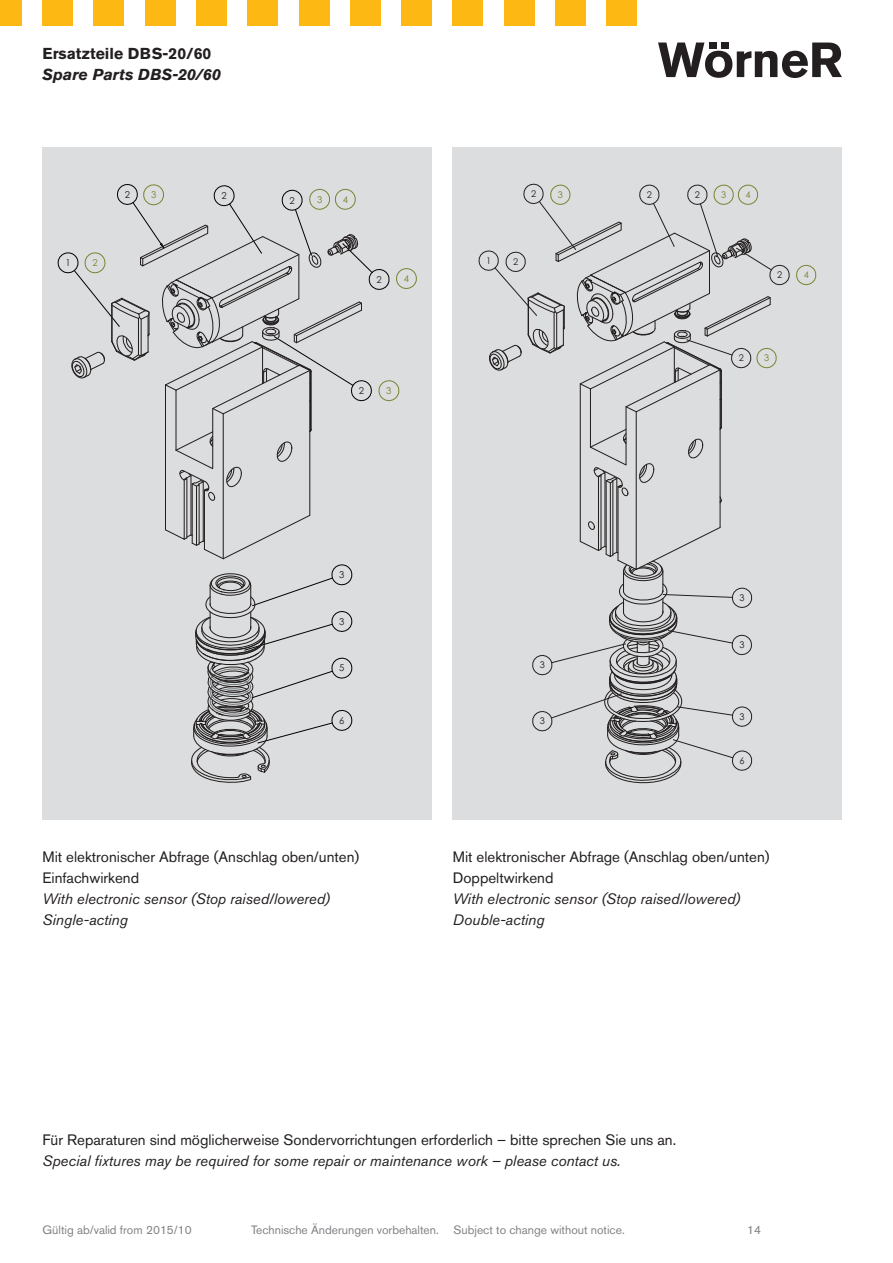
<style>
.page{position:relative;width:893px;height:1263px;background:#fff}
.page>*{position:absolute;margin:0;border:0;box-sizing:border-box;transform-origin:0 0}
.t1{font:700 15.75px "Akzidenz Grotesk BE";color:#231f20}
.t2{font:italic 700 15.75px "Akzidenz Grotesk BE";color:#231f20}
.t3{font:15px/21px "Akzidenz Grotesk BE";color:#231f20}
.t4{font:italic 15px/21px "Akzidenz Grotesk BE";color:#231f20}
.t5{font:12px "Akzidenz Grotesk BE";color:#808285}
.t6{font:9.45px "Century Gothic";color:#231f20}
.t7{font:9.45px "Century Gothic";color:#7a8331}
.t8{font:9.3px "Century Gothic";color:#231f20}
.t9{font:9.3px "Century Gothic";color:#7a8331}
</style>
<div class="page">
<svg style="left:658px;top:43px;width:184px;height:35px"></svg>
<div style="left:0;top:0;width:21px;height:26px;background:#fdb813"></div>
<div style="left:43px;top:0;width:30px;height:26px;background:#fdb813"></div>
<div style="left:94px;top:0;width:30px;height:26px;background:#fdb813"></div>
<div style="left:145px;top:0;width:30px;height:26px;background:#fdb813"></div>
<div style="left:196px;top:0;width:30px;height:26px;background:#fdb813"></div>
<div style="left:248px;top:0;width:30px;height:26px;background:#fdb813"></div>
<div style="left:299px;top:0;width:30px;height:26px;background:#fdb813"></div>
<div style="left:350px;top:0;width:30px;height:26px;background:#fdb813"></div>
<div style="left:402px;top:0;width:30px;height:26px;background:#fdb813"></div>
<div style="left:453px;top:0;width:30px;height:26px;background:#fdb813"></div>
<div style="left:504px;top:0;width:30px;height:26px;background:#fdb813"></div>
<div style="left:555px;top:0;width:30px;height:26px;background:#fdb813"></div>
<div style="left:607px;top:0;width:30px;height:26px;background:#fdb813"></div>
<div style="left:43px;top:148px;width:389px;height:671px;background:#dcddde"></div>
<svg style="left:57px;top:184px;width:360px;height:599px"></svg>
<div style="left:453px;top:148px;width:389px;height:672px;background:#dcddde"></div>
<svg style="left:479px;top:184px;width:337px;height:599px"></svg>
<p class="t1" style="left:43px;top:47px;width:170px">Ersatzteile DBS-20/60</p>
<p class="t2" style="left:43px;top:68px;width:180px">Spare Parts DBS-20/60</p>
<p class="t6" style="left:65px;top:257px;width:7px">1</p>
<p class="t7" style="left:92px;top:257px;width:7px">2</p>
<p class="t6" style="left:125px;top:189px;width:7px">2</p>
<p class="t7" style="left:151px;top:189px;width:7px">3</p>
<p class="t6" style="left:222px;top:190px;width:7px">2</p>
<p class="t6" style="left:290px;top:195px;width:7px">2</p>
<p class="t7" style="left:317px;top:194px;width:7px">3</p>
<p class="t7" style="left:343px;top:194px;width:7px">4</p>
<p class="t6" style="left:377px;top:274px;width:7px">2</p>
<p class="t7" style="left:404px;top:273px;width:7px">4</p>
<p class="t6" style="left:359px;top:385px;width:7px">2</p>
<p class="t7" style="left:386px;top:385px;width:7px">3</p>
<p class="t8" style="left:486px;top:255px;width:7px">1</p>
<p class="t8" style="left:531px;top:188px;width:7px">2</p>
<p class="t9" style="left:558px;top:189px;width:7px">3</p>
<p class="t8" style="left:647px;top:189px;width:7px">2</p>
<p class="t8" style="left:695px;top:189px;width:7px">2</p>
<p class="t9" style="left:721px;top:189px;width:7px">3</p>
<p class="t9" style="left:745px;top:189px;width:7px">4</p>
<p class="t8" style="left:513px;top:256px;width:7px">2</p>
<p class="t8" style="left:777px;top:270px;width:7px">2</p>
<p class="t9" style="left:804px;top:270px;width:7px">4</p>
<p class="t8" style="left:739px;top:353px;width:7px">2</p>
<p class="t9" style="left:764px;top:353px;width:7px">3</p>
<p class="t6" style="left:339px;top:569px;width:7px">3</p>
<p class="t6" style="left:339px;top:616px;width:7px">3</p>
<p class="t6" style="left:339px;top:663px;width:7px">5</p>
<p class="t6" style="left:339px;top:715px;width:7px">6</p>
<p class="t3" style="left:43px;top:847px;width:318px">Mit elektronischer Abfrage (Anschlag oben/unten)<br>Einfachwirkend</p>
<p class="t4" style="left:43px;top:889px;width:289px">With electronic sensor (Stop raised/lowered)<br>Single-acting</p>
<p class="t8" style="left:739px;top:592px;width:7px">3</p>
<p class="t8" style="left:540px;top:660px;width:7px">3</p>
<p class="t8" style="left:540px;top:716px;width:7px">3</p>
<p class="t8" style="left:739px;top:639px;width:7px">3</p>
<p class="t8" style="left:739px;top:711px;width:7px">3</p>
<p class="t8" style="left:739px;top:755px;width:7px">6</p>
<p class="t3" style="left:453px;top:847px;width:318px">Mit elektronischer Abfrage (Anschlag oben/unten)<br>Doppeltwirkend</p>
<p class="t4" style="left:453px;top:889px;width:289px">With electronic sensor (Stop raised/lowered)<br>Double-acting</p>
<p class="t3" style="left:43px;top:1131px;width:635px">Für Reparaturen sind möglicherweise Sondervorrichtungen erforderlich – bitte sprechen Sie uns an.</p>
<p class="t4" style="left:43px;top:1152px;width:580px">Special fixtures may be required for some repair or maintenance work – please contact us.</p>
<p class="t5" style="left:43px;top:1225px;width:151px">Gültig ab/valid from 2015/10</p>
<p class="t5" style="left:251px;top:1225px;width:375px">Technische Änderungen vorbehalten. Subject to change without notice.</p>
<p class="t5" style="left:747px;top:1225px;width:15px">14</p>
</div>
